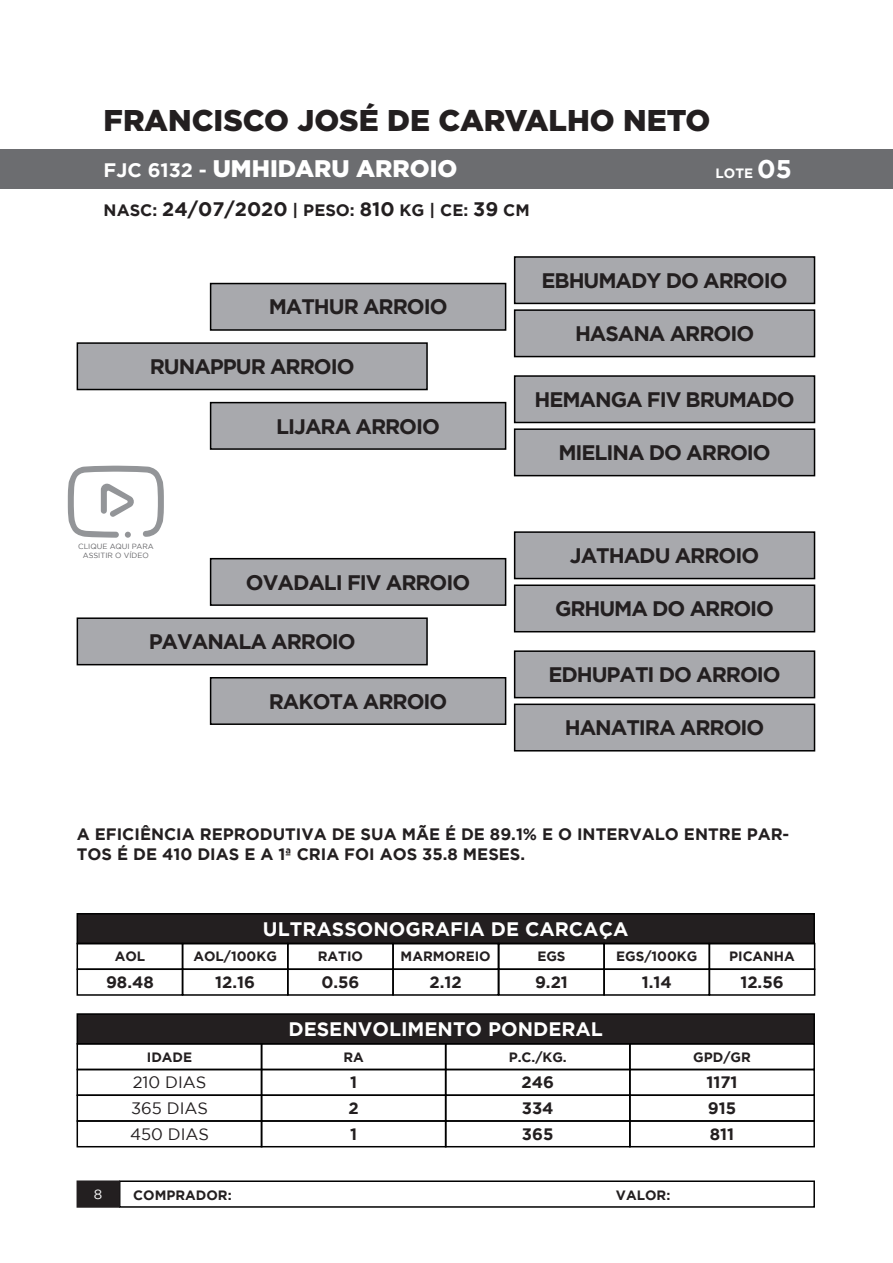
<style>
.page{position:relative;width:893px;height:1263px;background:#fff}
.page>*{position:absolute;margin:0;border:0;box-sizing:border-box;transform-origin:0 0}
.t1{font:900 30px "Gotham";color:#231f20}
.t2{font:900 24px "Gotham";color:#fff}
.t3{font:700 21px "Gotham";letter-spacing:-.05em;color:#231f20}
.t4{font:700 19.5px "Gotham";color:#fff}
.t5{font:700 16.5px/19.8px "Gotham";color:#231f20}
.t6{font:16.5px "Gotham";color:#231f20}
.t7{font:700 13.5px "Gotham";color:#231f20}
.t8{font:700 13.5px "Gotham";color:#fff}
.t9{font:13.5px "Gotham";color:#fff}
.t10{font:7.5px "Gotham";color:#636366}
.s1{font-weight:700;font-size:19.5px}
.s2{font-size:25.5px}
.s3{font-size:19.5px}
</style>
<div class="page">
<div style="left:119px;top:1180px;width:696px;height:28px;border:2px solid #000"></div>
<div style="left:77px;top:1181px;width:42px;height:26px;background:#231f20"></div>
<div style="left:77px;top:1180px;width:43px;height:28px;border:2px solid #231f20"></div>
<div style="left:0;top:149px;width:893px;height:40px;background:#6c6d70"></div>
<div style="left:77px;top:914px;width:737px;height:29px;background:#231f20"></div>
<div style="left:77px;top:913px;width:738px;height:31px;border:2px solid #000"></div>
<div style="left:77px;top:1014px;width:737px;height:30px;background:#231f20"></div>
<div style="left:77px;top:1013px;width:738px;height:31px;border:2px solid #000"></div>
<div style="left:77px;top:943px;width:106px;height:27px;border:2px solid #000"></div>
<div style="left:498px;top:943px;width:107px;height:27px;border:2px solid #000"></div>
<div style="left:287px;top:943px;width:107px;height:27px;border:2px solid #000"></div>
<div style="left:709px;top:943px;width:106px;height:27px;border:2px solid #000"></div>
<div style="left:182px;top:943px;width:107px;height:27px;border:2px solid #000"></div>
<div style="left:603px;top:943px;width:107px;height:27px;border:2px solid #000"></div>
<div style="left:392px;top:943px;width:107px;height:27px;border:2px solid #000"></div>
<div style="left:77px;top:968px;width:106px;height:28px;border:2px solid #000"></div>
<div style="left:498px;top:968px;width:107px;height:28px;border:2px solid #000"></div>
<div style="left:287px;top:968px;width:107px;height:28px;border:2px solid #000"></div>
<div style="left:709px;top:968px;width:106px;height:28px;border:2px solid #000"></div>
<div style="left:182px;top:968px;width:107px;height:28px;border:2px solid #000"></div>
<div style="left:603px;top:968px;width:107px;height:28px;border:2px solid #000"></div>
<div style="left:392px;top:968px;width:107px;height:28px;border:2px solid #000"></div>
<div style="left:77px;top:1043px;width:185px;height:27px;border:2px solid #000"></div>
<div style="left:261px;top:1043px;width:186px;height:27px;border:2px solid #000"></div>
<div style="left:445px;top:1043px;width:186px;height:27px;border:2px solid #000"></div>
<div style="left:629px;top:1043px;width:186px;height:27px;border:2px solid #000"></div>
<div style="left:77px;top:1069px;width:185px;height:27px;border:2px solid #000"></div>
<div style="left:77px;top:1120px;width:185px;height:27px;border:2px solid #000"></div>
<div style="left:261px;top:1069px;width:186px;height:27px;border:2px solid #000"></div>
<div style="left:261px;top:1120px;width:186px;height:27px;border:2px solid #000"></div>
<div style="left:445px;top:1069px;width:186px;height:27px;border:2px solid #000"></div>
<div style="left:445px;top:1120px;width:186px;height:27px;border:2px solid #000"></div>
<div style="left:629px;top:1069px;width:186px;height:27px;border:2px solid #000"></div>
<div style="left:629px;top:1120px;width:186px;height:27px;border:2px solid #000"></div>
<div style="left:77px;top:343px;width:350px;height:46px;background:#a8a9ad"></div>
<div style="left:77px;top:342px;width:351px;height:48px;border:2px solid #000"></div>
<div style="left:77px;top:618px;width:350px;height:47px;background:#a8a9ad"></div>
<div style="left:77px;top:617px;width:351px;height:48px;border:2px solid #000"></div>
<div style="left:211px;top:284px;width:295px;height:46px;background:#a8a9ad"></div>
<div style="left:210px;top:283px;width:296px;height:48px;border:2px solid #000"></div>
<div style="left:515px;top:257px;width:299px;height:46px;background:#a8a9ad"></div>
<div style="left:514px;top:256px;width:301px;height:48px;border:2px solid #000"></div>
<div style="left:515px;top:310px;width:299px;height:47px;background:#a8a9ad"></div>
<div style="left:514px;top:309px;width:301px;height:48px;border:2px solid #000"></div>
<div style="left:515px;top:376px;width:299px;height:46px;background:#a8a9ad"></div>
<div style="left:514px;top:375px;width:301px;height:48px;border:2px solid #000"></div>
<div style="left:515px;top:429px;width:299px;height:47px;background:#a8a9ad"></div>
<div style="left:514px;top:428px;width:301px;height:48px;border:2px solid #000"></div>
<div style="left:211px;top:403px;width:295px;height:46px;background:#a8a9ad"></div>
<div style="left:210px;top:402px;width:296px;height:48px;border:2px solid #000"></div>
<div style="left:211px;top:559px;width:295px;height:46px;background:#a8a9ad"></div>
<div style="left:210px;top:558px;width:296px;height:48px;border:2px solid #000"></div>
<div style="left:515px;top:532px;width:299px;height:46px;background:#a8a9ad"></div>
<div style="left:514px;top:531px;width:301px;height:48px;border:2px solid #000"></div>
<div style="left:515px;top:585px;width:299px;height:47px;background:#a8a9ad"></div>
<div style="left:514px;top:584px;width:301px;height:48px;border:2px solid #000"></div>
<div style="left:515px;top:651px;width:299px;height:47px;background:#a8a9ad"></div>
<div style="left:514px;top:650px;width:301px;height:48px;border:2px solid #000"></div>
<div style="left:515px;top:704px;width:299px;height:47px;background:#a8a9ad"></div>
<div style="left:514px;top:703px;width:301px;height:48px;border:2px solid #000"></div>
<div style="left:211px;top:678px;width:295px;height:46px;background:#a8a9ad"></div>
<div style="left:210px;top:677px;width:296px;height:48px;border:2px solid #000"></div>
<svg style="left:68px;top:466px;width:96px;height:72px"></svg>
<p class="t1" style="left:104px;top:103px;width:608px">FRANCISCO JOSÉ DE CARVALHO NETO</p>
<p class="t2" style="left:104px;top:155px;width:355px"><span class="s1">FJC 6132 -</span> UMHIDARU ARROIO</p>
<p class="t8" style="left:716px;top:165px;width:78px">LOTE <span class="s2">05</span></p>
<p class="t5" style="left:104px;top:200px;width:428px">NASC: <span class="s3">24/07/2020</span> | PESO: <span class="s3">810</span> KG | CE: <span class="s3">39</span> CM</p>
<p class="t3" style="left:269px;top:295px;width:180px">MATHUR ARROIO</p>
<p class="t3" style="left:150px;top:354px;width:206px">RUNAPPUR ARROIO</p>
<p class="t3" style="left:541px;top:268px;width:248px">EBHUMADY DO ARROIO</p>
<p class="t3" style="left:575px;top:321px;width:181px">HASANA ARROIO</p>
<p class="t10" style="left:78px;top:542px;width:77px">CLIQUE AQUI PARA</p>
<p class="t10" style="left:83px;top:551px;width:67px">ASSITIR O VÍDEO</p>
<p class="t3" style="left:276px;top:414px;width:165px">LIJARA ARROIO</p>
<p class="t3" style="left:246px;top:570px;width:226px">OVADALI FIV ARROIO</p>
<p class="t3" style="left:149px;top:629px;width:209px">PAVANALA ARROIO</p>
<p class="t3" style="left:269px;top:689px;width:180px">RAKOTA ARROIO</p>
<p class="t3" style="left:534px;top:387px;width:262px">HEMANGA FIV BRUMADO</p>
<p class="t3" style="left:558px;top:440px;width:214px">MIELINA DO ARROIO</p>
<p class="t3" style="left:570px;top:543px;width:191px">JATHADU ARROIO</p>
<p class="t3" style="left:555px;top:597px;width:221px">GRHUMA DO ARROIO</p>
<p class="t3" style="left:548px;top:662px;width:234px">EDHUPATI DO ARROIO</p>
<p class="t3" style="left:565px;top:716px;width:201px">HANATIRA ARROIO</p>
<p class="t5" style="left:77px;top:824px;width:714px">A EFICIÊNCIA REPRODUTIVA DE SUA MÃE É DE 89.1% E O INTERVALO ENTRE PAR-<br>TOS É DE 410 DIAS E A 1ª CRIA FOI AOS 35.8 MESES.</p>
<p class="t4" style="left:263px;top:917px;width:367px">ULTRASSONOGRAFIA DE CARCAÇA</p>
<p class="t7" style="left:115px;top:949px;width:32px">AOL</p>
<p class="t7" style="left:193px;top:949px;width:85px">AOL/100KG</p>
<p class="t7" style="left:318px;top:949px;width:47px">RATIO</p>
<p class="t7" style="left:401px;top:949px;width:92px">MARMOREIO</p>
<p class="t7" style="left:537px;top:949px;width:30px">EGS</p>
<p class="t7" style="left:616px;top:949px;width:83px">EGS/100KG</p>
<p class="t7" style="left:729px;top:949px;width:67px">PICANHA</p>
<p class="t5" style="left:106px;top:972px;width:49px">98.48</p>
<p class="t5" style="left:215px;top:972px;width:41px">12.16</p>
<p class="t5" style="left:321px;top:972px;width:40px">0.56</p>
<p class="t5" style="left:430px;top:972px;width:34px">2.12</p>
<p class="t5" style="left:535px;top:972px;width:34px">9.21</p>
<p class="t5" style="left:642px;top:972px;width:32px">1.14</p>
<p class="t5" style="left:740px;top:972px;width:45px">12.56</p>
<p class="t4" style="left:289px;top:1018px;width:316px">DESENVOLIMENTO PONDERAL</p>
<p class="t7" style="left:147px;top:1049px;width:47px">IDADE</p>
<p class="t7" style="left:343px;top:1049px;width:22px">RA</p>
<p class="t6" style="left:133px;top:1073px;width:75px">210 DIAS</p>
<p class="t6" style="left:130px;top:1125px;width:80px">450 DIAS</p>
<p class="t6" style="left:131px;top:1099px;width:78px">365 DIAS</p>
<p class="t5" style="left:350px;top:1072px;width:8px">1</p>
<p class="t5" style="left:350px;top:1124px;width:8px">1</p>
<p class="t5" style="left:348px;top:1098px;width:12px">2</p>
<p class="t7" style="left:509px;top:1049px;width:60px">P.C./KG.</p>
<p class="t5" style="left:522px;top:1098px;width:33px">334</p>
<p class="t5" style="left:521px;top:1072px;width:34px">246</p>
<p class="t5" style="left:522px;top:1124px;width:33px">365</p>
<p class="t9" style="left:94px;top:1187px;width:10px">8</p>
<p class="t7" style="left:133px;top:1187px;width:100px">COMPRADOR:</p>
<p class="t7" style="left:616px;top:1187px;width:56px">VALOR:</p>
<p class="t7" style="left:693px;top:1049px;width:59px">GPD/GR</p>
<p class="t5" style="left:708px;top:1098px;width:30px">915</p>
<p class="t5" style="left:706px;top:1072px;width:33px">1171</p>
<p class="t5" style="left:710px;top:1124px;width:26px">811</p>
</div>
